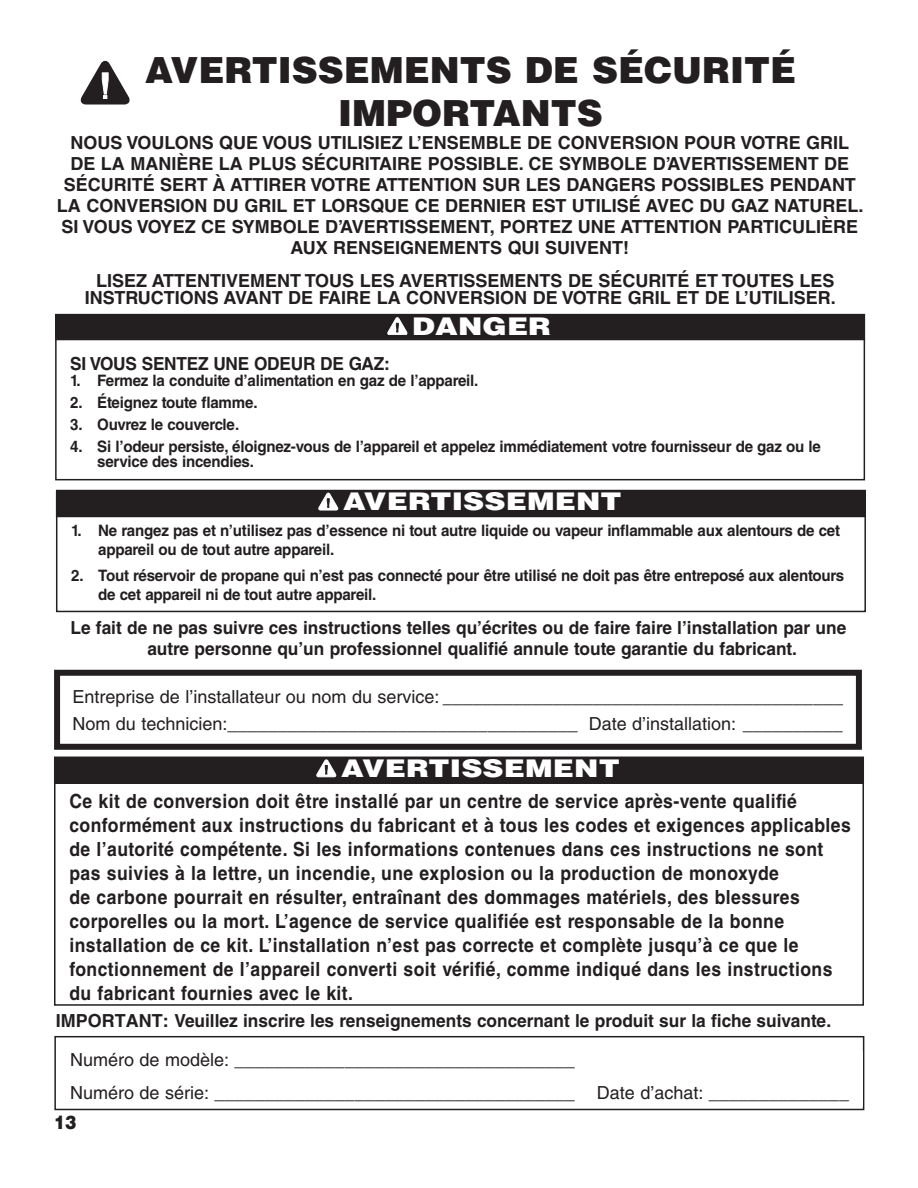
<style>
.page{position:relative;width:918px;height:1188px;background:#fff}
.page>*{position:absolute;margin:0;border:0;box-sizing:border-box;transform-origin:0 0}
.t1{font:900 36px/43.2px "Helvetica LT Std";color:#231f20;text-align:center}
.t2{font:900 24.3px "Helvetica LT Std";letter-spacing:.005em;color:#fff;scale:1.2 1}
.t3{font:700 19.5px/24px "Helvetica LT Std";letter-spacing:.025em;color:#231f20;scale:.9 1}
.t4{font:900 18.75px "Helvetica LT Std";color:#231f20;scale:.9 1}
.t5{font:700 18px/21px "Helvetica LT Std";color:#231f20;text-align:center}
.t6{font:18px/27px "Helvetica LT Std";color:#231f20}
.t7{font:700 18px/21px "Helvetica LT Std";color:#231f20;scale:.96 1}
.t8{font:700 15.75px/18.9px "Helvetica LT Std";letter-spacing:-.015em;color:#231f20;scale:.96 1}
</style>
<div class="page">
<div style="left:55px;top:338px;width:810px;height:142px;border:2px solid #231f20"></div>
<div style="left:56px;top:314px;width:809px;height:26px;background:#231f20"></div>
<svg style="left:388px;top:317px;width:19px;height:18px"></svg>
<div style="left:56px;top:490px;width:810px;height:122px;border:2px solid #231f20"></div>
<div style="left:56px;top:491px;width:809px;height:26px;background:#231f20"></div>
<svg style="left:318px;top:493px;width:21px;height:17px"></svg>
<svg style="left:80px;top:61px;width:50px;height:44px"></svg>
<div style="left:54px;top:670px;width:808px;height:80px;border:6px solid #231f20"></div>
<div style="left:54px;top:1036px;width:810px;height:74px;border:2px solid #231f20"></div>
<div style="left:69px;top:1051px;width:794px;height:55px;background:#fff"></div>
<div style="left:54px;top:757px;width:810px;height:249px;border:2px solid #231f20"></div>
<div style="left:54px;top:758px;width:810px;height:25px;background:#231f20"></div>
<div style="left:54px;top:758px;width:810px;height:26px;border:1px solid #231f20"></div>
<svg style="left:316px;top:759px;width:21px;height:18px"></svg>
<h1 class="t1" style="left:145px;top:52px;width:652px">AVERTISSEMENTS DE SÉCURITÉ<br>IMPORTANTS</h1>
<p class="t5" style="left:57px;top:135px;width:808px">NOUS VOULONS QUE VOUS UTILISIEZ L’ENSEMBLE DE CONVERSION POUR VOTRE GRIL DE LA MANIÈRE LA PLUS SÉCURITAIRE POSSIBLE. CE SYMBOLE D’AVERTISSEMENT DE SÉCURITÉ SERT À ATTIRER VOTRE ATTENTION SUR LES DANGERS POSSIBLES PENDANT LA CONVERSION DU GRIL ET LORSQUE CE DERNIER EST UTILISÉ AVEC DU GAZ NATUREL.<br>SI VOUS VOYEZ CE SYMBOLE D’AVERTISSEMENT, PORTEZ UNE ATTENTION PARTICULIÈRE AUX RENSEIGNEMENTS QUI SUIVENT!</p>
<p class="t5" style="left:85px;top:275px;width:753px;line-height:16.5px">LISEZ ATTENTIVEMENT TOUS LES AVERTISSEMENTS DE SÉCURITÉ ET TOUTES LES<br>INSTRUCTIONS AVANT DE FAIRE LA CONVERSION DE VOTRE GRIL ET DE L’UTILISER.</p>
<p class="t2" style="left:412px;top:318px;width:117px">DANGER</p>
<p class="t7" style="left:70px;top:355px;width:334px">SI VOUS SENTEZ UNE ODEUR DE GAZ:</p>
<p class="t8" style="left:70px;top:373px;width:427px">1. Fermez la conduite d’alimentation en gaz de l’appareil.</p>
<p class="t8" style="left:70px;top:395px;width:197px">2. Éteignez toute flamme.</p>
<p class="t8" style="left:70px;top:417px;width:178px">3. Ouvrez le couvercle.</p>
<p class="t8" style="left:97px;top:441px;width:755px;line-height:15px;text-indent:-27px">4. Si l’odeur persiste, éloignez-vous de l’appareil et appelez immédiatement votre fournisseur de gaz ou le service des incendies.</p>
<p class="t2" style="left:343px;top:493px;width:234px">AVERTISSEMENT</p>
<p class="t8" style="left:98px;top:523px;width:774px;text-indent:-27px">1. Ne rangez pas et n’utilisez pas d’essence ni tout autre liquide ou vapeur inflammable aux alentours de cet appareil ou de tout autre appareil.</p>
<p class="t8" style="left:98px;top:568px;width:779px;text-indent:-27px">2. Tout réservoir de propane qui n’est pas connecté pour être utilisé ne doit pas être entreposé aux alentours de cet appareil ni de tout autre appareil.</p>
<p class="t7" style="left:147px;top:619px;width:730px;text-indent:-77px">Le fait de ne pas suivre ces instructions telles qu’écrites ou de faire faire l’installation par une autre personne qu’un professionnel qualifié annule toute garantie du fabricant.</p>
<p class="t6" style="left:72px;top:685px;width:772px">Entreprise de l’installateur ou nom du service: ________________________________________<br>Nom du technicien:___________________________________ Date d’installation: __________</p>
<p class="t2" style="left:341px;top:760px;width:234px">AVERTISSEMENT</p>
<p class="t3" style="left:69px;top:791px;width:870px">Ce kit de conversion doit être installé par un centre de service après-vente qualifié conformément aux instructions du fabricant et à tous les codes et exigences applicables de l’autorité compétente. Si les informations contenues dans ces instructions ne sont pas suivies à la lettre, un incendie, une explosion ou la production de monoxyde<br>de carbone pourrait en résulter, entraînant des dommages matériels, des blessures corporelles ou la mort. L’agence de service qualifiée est responsable de la bonne installation de ce kit. L’installation n’est pas correcte et complète jusqu’à ce que le fonctionnement de l’appareil converti soit vérifié, comme indiqué dans les instructions du fabricant fournies avec le kit.</p>
<p class="t5" style="left:56px;top:1012px;width:777px">IMPORTANT: Veuillez inscrire les renseignements concernant le produit sur la fiche suivante.</p>
<p class="t6" style="left:70px;top:1045px;width:780px;line-height:33px">Numéro de modèle: __________________________________<br>Numéro de série: ____________________________________ Date d’achat: ______________</p>
<p class="t4" style="left:54px;top:1115px;width:27px">13</p>
</div>
